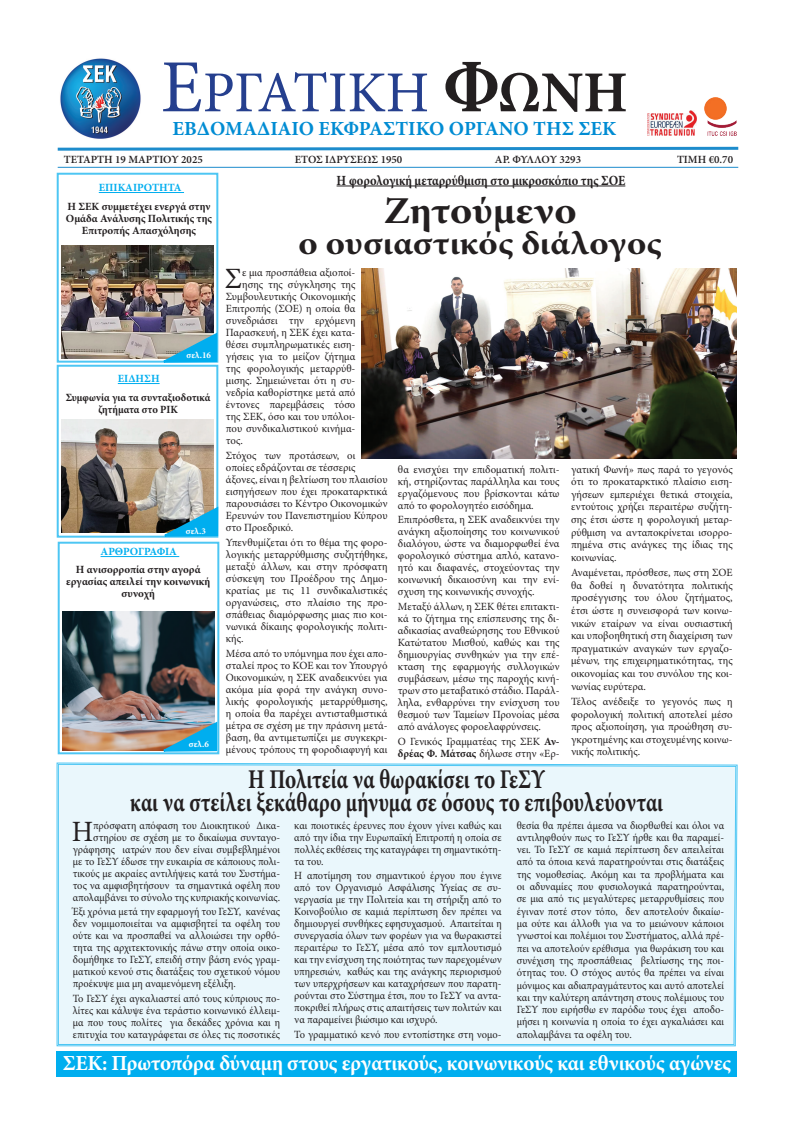
<style>
.page{position:relative;width:794px;height:1134px;background:#fff}
.page>*{position:absolute;margin:0;border:0;box-sizing:border-box;transform-origin:0 0}
.t1{font:58px "Minion Pro";letter-spacing:-.005em;color:#253f8e}
.t2{font:700 38px "Minion Pro";color:#231f20;scale:1.11 1}
.t3{font:700 33px "Minion Pro";letter-spacing:.005em;color:#231f20;scale:1.11 1}
.t4{font:29.5px "Minion Pro";color:#231f20}
.t5{font:29.5px "Minion Pro";color:#231f20;scale:.95 1}
.t6{font:700 27.1px "Minion Pro";color:#231f20;scale:.78 1}
.t7{font:700 21.5px "Minion Pro";letter-spacing:-.01em;color:#fff}
.t8{font:700 20px "Minion Pro";color:#008cd3}
.t9{font:700 14px "Minion Pro";color:#231f20;scale:.89 1}
.t10{font:11px/12px "Minion Pro";color:#231f20;text-align:justify}
.t11{font:11px/12px "Minion Pro";color:#231f20;text-align:justify;scale:.95 1}
.t12{font:700 11px/12px "Minion Pro";color:#231f20;text-align:center}
.t13{font:600 11px "Minion Pro";color:#231f20}
.t14{font:700 11px/12px "Minion Pro";color:#231f20;text-align:center;scale:.96 1}
.t15{font:700 11px "Minion Pro";color:#00aeef}
.t16{font:700 9px "Minion Pro";color:#fff}
.s1{font-size:75px}
.s2{font-weight:700;font-size:75px;color:#231f20}
.s3{font-weight:700;color:#231f20}
.s4{font-weight:700}
</style>
<div class="page">
<img style="left:60px;top:58px;width:81px;height:81px">
<img style="left:62px;top:245px;width:152px;height:113px">
<img style="left:62px;top:419px;width:152px;height:113px">
<svg style="left:157px;top:505px;width:62px;height:33px;background:#519db7"></svg>
<hr style="left:99px;top:192px;width:85px;height:1px;background:#00aeef">
<img style="left:63px;top:611px;width:152px;height:139px">
<hr style="left:101px;top:556px;width:78px;height:1px;background:#00aeef">
<svg style="left:156px;top:720px;width:63px;height:33px;background:#69a5b9"></svg>
<svg style="left:156px;top:331px;width:63px;height:32px;background:#66afc6"></svg>
<svg style="left:56px;top:762px;width:682px;height:293px"></svg>
<div style="left:58px;top:764px;width:678px;height:281px;background:#eaf7fc"></div>
<hr style="left:336px;top:186px;width:289px;height:1px;background:#231f20">
<img style="left:362px;top:269px;width:374px;height:190px">
<hr style="left:118px;top:383px;width:42px;height:1px;background:#00aeef">
<img style="left:704px;top:98px;width:32px;height:38px">
<img style="left:647px;top:111px;width:49px;height:24px">
<svg style="left:57px;top:146px;width:682px;height:5px"></svg>
<hr style="left:58px;top:167px;width:680px;height:1px;background:#1d8ccc">
<div style="left:57px;top:1051px;width:680px;height:26px;background:#00aeef"></div>
<p class="t1" style="left:161px;top:54px;width:468px"><span class="s1">Ε</span>ΡΓΑΤΙΚΗ <span class="s2">Φ</span><span class="s3">ΩΝΗ</span></p>
<p class="t8" style="left:173px;top:115px;width:445px">ΕΒΔΟΜΑΔΙΑΙΟ ΕΚΦΡΑΣΤΙΚΟ ΟΡΓΑΝΟ ΤΗΣ ΣΕΚ</p>
<p class="t13" style="left:64px;top:151px;width:141px">ΤΕΤΑΡΤΗ 19 ΜΑΡΤΙΟΥ 2025</p>
<p class="t13" style="left:495px;top:151px;width:88px">ΑΡ. ΦΥΛΛΟΥ 3293</p>
<p class="t13" style="left:295px;top:151px;width:109px">ΕΤΟΣ ΙΔΡΥΣΕΩΣ 1950</p>
<p class="t13" style="left:677px;top:151px;width:58px">ΤΙΜΗ €0.70</p>
<p class="t15" style="left:99px;top:180px;width:84px">ΕΠΙΚΑΙΡΟΤΗΤΑ</p>
<p class="t12" style="left:66px;top:200px;width:148px">Η ΣΕΚ συμμετέχει ενεργά στην<br>Ομάδα Ανάλυσης Πολιτικής της<br>Επιτροπής Απασχόλησης</p>
<p class="t15" style="left:118px;top:371px;width:43px">ΕΙΔΗΣΗ</p>
<p class="t16" style="left:187px;top:349px;width:26px">σελ.16</p>
<p class="t14" style="left:66px;top:391px;width:152px">Συμφωνία για τα συνταξιοδοτικά ζητήματα στο ΡΙΚ</p>
<p class="t16" style="left:186px;top:525px;width:22px">σελ.3</p>
<p class="t15" style="left:101px;top:544px;width:78px">ΑΡΘΡΟΓΡΑΦΙΑ</p>
<p class="t12" style="left:66px;top:563px;width:146px">Η ανισορροπία στην αγορά εργασίας απειλεί την κοινωνική συνοχή</p>
<p class="t16" style="left:189px;top:738px;width:22px">σελ.6</p>
<p class="t9" style="left:336px;top:170px;width:326px">Η φορολογική μεταρρύθμιση στο μικροσκόπιο της ΣΟΕ</p>
<p class="t2" style="left:384px;top:184px;width:175px">Ζητούμενο</p>
<p class="t3" style="left:299px;top:220px;width:329px">ο ουσιαστικός διάλογος</p>
<p class="t4" style="left:225px;top:259px;width:19px">Σ</p>
<p class="t10" style="left:242px;top:267px;width:115px">ε μια προσπάθεια αξιοποί-</p>
<p class="t10" style="left:242px;top:279px;width:115px">ησης της σύγκλησης της</p>
<p class="t10" style="left:226px;top:291px;width:131px">Συμβουλευτικής Οικονομικής</p>
<p class="t10" style="left:226px;top:303px;width:131px">Επιτροπής (ΣΟΕ) η οποία θα</p>
<p class="t10" style="left:226px;top:315px;width:131px">συνεδριάσει την ερχόμενη</p>
<p class="t10" style="left:226px;top:327px;width:131px">Παρασκευή, η ΣΕΚ έχει κατα-</p>
<p class="t10" style="left:226px;top:339px;width:131px">θέσει συμπληρωματικές ειση-</p>
<p class="t10" style="left:226px;top:351px;width:131px">γήσεις για το μείζον ζήτημα</p>
<p class="t10" style="left:226px;top:363px;width:131px">της φορολογικής μεταρρύθ-</p>
<p class="t10" style="left:226px;top:375px;width:131px">μισης. Σημειώνεται ότι η συ-</p>
<p class="t10" style="left:226px;top:387px;width:131px">νεδρία καθορίστηκε μετά από</p>
<p class="t10" style="left:226px;top:399px;width:131px">έντονες παρεμβάσεις τόσο</p>
<p class="t10" style="left:226px;top:411px;width:131px">της ΣΕΚ, όσο και του υπόλοι-</p>
<p class="t10" style="left:226px;top:423px;width:131px">που συνδικαλιστικού κινήμα-</p>
<p class="t10" style="left:226px;top:435px;width:19px">τος.</p>
<p class="t10" style="left:226px;top:450px;width:163px;text-align:left">Στόχος των προτάσεων, οι<br>οποίες εδράζονται σε τέσσερις άξονες, είναι η βελτίωση του πλαισίου εισηγήσεων που έχει προκαταρκτικά παρουσιάσει το Κέντρο Οικονομικών<br>Ερευνών του Πανεπιστημίου Κύπρου στο Προεδρικό.</p>
<p class="t10" style="left:226px;top:537px;width:163px">Υπενθυμίζεται ότι το θέμα της φορο&shy;λογικής μεταρρύθμισης συζητήθηκε, μεταξύ άλλων, και στην πρόσφατη σύσκεψη του Προέδρου της Δημο&shy;κρατίας με τις 11 συνδικαλιστικές οργανώσεις, στο πλαίσιο της προ&shy;σπάθειας διαμόρφωσης μιας πιο κοι&shy;νωνικά δίκαιης φορολογικής πολιτι&shy;κής.</p>
<p class="t10" style="left:226px;top:647px;width:163px">Μέσα από το υπόμνημα που έχει απο&shy;σταλεί προς το ΚΟΕ και τον Υπουργό Οικονομικών, η ΣΕΚ αναδεικνύει για ακόμα μία φορά την ανάγκη συνο&shy;λικής φορολογικής μεταρρύθμισης, η οποία θα παρέχει αντισταθμιστικά μέτρα σε σχέση με την πράσινη μετά&shy;βαση, θα αντιμετωπίζει με συγκεκρι&shy;μένους τρόπους τη φοροδιαφυγή και</p>
<p class="t10" style="left:398px;top:463px;width:163px">θα ενισχύει την επιδοματική πολιτι&shy;κή, στηρίζοντας παράλληλα και τους εργαζόμενους που βρίσκονται κάτω από το φορολογητέο εισόδημα.</p>
<p class="t10" style="left:398px;top:514px;width:163px">Επιπρόσθετα, η ΣΕΚ αναδεικνύει την ανάγκη αξιοποίησης του κοινωνικού διαλόγου, ώστε να διαμορφωθεί ένα φορολογικό σύστημα απλό, κατανο&shy;ητό και διαφανές, στοχεύοντας την κοινωνική δικαιοσύνη και την ενί&shy;σχυση της κοινωνικής συνοχής.</p>
<p class="t10" style="left:398px;top:601px;width:163px">Μεταξύ άλλων, η ΣΕΚ θέτει επιτακτι&shy;κά το ζήτημα της επίσπευσης της δι&shy;αδικασίας αναθεώρησης του Εθνικού Κατώτατου Μισθού, καθώς και της δημιουργίας συνθηκών για την επέ&shy;κταση της εφαρμογής συλλογικών συμβάσεων, μέσω της παροχής κινή&shy;τρων στο μεταβατικό στάδιο. Παράλ&shy;ληλα, ενθαρρύνει την ενίσχυση του θεσμού των Ταμείων Προνοίας μέσα από ανάλογες φοροελαφρύνσεις.</p>
<p class="t10" style="left:398px;top:735px;width:163px">Ο Γενικός Γραμματέας της ΣΕΚ <span class="s4">Αν&shy;δρέας Φ. Μάτσας</span> δήλωσε στην «Ερ-</p>
<p class="t10" style="left:571px;top:463px;width:163px;line-height:12.6px">γατική Φωνή» πως παρά το γεγονός ότι το προκαταρκτικό πλαίσιο ειση&shy;γήσεων εμπεριέχει θετικά στοιχεία, εντούτοις χρήζει περαιτέρω συζήτη&shy;σης έτσι ώστε η φορολογική μεταρ&shy;ρύθμιση να ανταποκρίνεται ισορρο&shy;πημένα στις ανάγκες της ίδιας της κοινωνίας.</p>
<p class="t10" style="left:571px;top:566px;width:163px;line-height:12.6px">Αναμένεται, πρόσθεσε, πως στη ΣΟΕ θα δοθεί η δυνατότητα πολιτικής προσέγγισης του όλου ζητήματος, έτσι ώστε η συνεισφορά των κοινω&shy;νικών εταίρων να είναι ουσιαστική και υποβοηθητική στη διαχείριση των πραγματικών αναγκών των εργαζο&shy;μένων, της επιχειρηματικότητας, της οικονομίας και του συνόλου της κοι&shy;νωνίας ευρύτερα.</p>
<p class="t10" style="left:571px;top:695px;width:163px;line-height:12.6px">Τέλος ανέδειξε το γεγονός πως η φορολογική πολιτική αποτελεί μέσο προς αξιοποίηση, για προώθηση συ&shy;γκροτημένης και στοχευμένης κοινω&shy;νικής πολιτικής.</p>
<p class="t6" style="left:248px;top:760px;width:382px">Η Πολιτεία να θωρακίσει το ΓεΣΥ</p>
<p class="t6" style="left:130px;top:783px;width:685px">και να στείλει ξεκάθαρο μήνυμα σε όσους το επιβουλεύονται</p>
<p class="t11" style="left:73px;top:819px;width:220px;text-align:right">πρόσφατη απόφαση του Διοικητικού Δικα&shy;στηρίου σε σχέση με το δικαίωμα συνταγο&shy;γράφησης ιατρών που δεν είναι συμβεβλημένοι με το ΓεΣΥ έδωσε την ευκαιρία σε κάποιους πολι&shy;τικούς με ακραίες αντιλήψεις κατά του Συστήμα&shy;τος να αμφισβητήσουν τα σημαντικά οφέλη που απολαμβάνει το σύνολο της κυπριακής κοινωνίας.</p>
<p class="t11" style="left:73px;top:906px;width:220px">Έξι χρόνια μετά την εφαρμογή του ΓεΣΥ, κανένας δεν νομιμοποιείται να αμφισβητεί τα οφέλη του ούτε και να προσπαθεί να αλλοιώσει την ορθό&shy;τητα της αρχιτεκτονικής πάνω στην οποία οικο&shy;δομήθηκε το ΓεΣΥ, επειδή στην βάση ενός γραμ&shy;ματικού κενού στις διατάξεις του σχετικού νόμου προέκυψε μια μη αναμενόμενη εξέλιξη.</p>
<p class="t11" style="left:73px;top:993px;width:220px">Το ΓεΣΥ έχει αγκαλιαστεί από τους κύπριους πο&shy;λίτες και κάλυψε ένα τεράστιο κοινωνικό έλλειμ&shy;μα που τους πολίτες για δεκάδες χρόνια και η επιτυχία του καταγράφεται σε όλες τις ποσοτικές</p>
<p class="t5" style="left:72px;top:811px;width:24px">Η</p>
<p class="t11" style="left:294px;top:819px;width:220px">και ποιοτικές έρευνες που έχουν γίνει καθώς και από την ίδια την Ευρωπαϊκή Επιτροπή η οποία σε πολλές εκθέσεις της καταγράφει τη σημαντικότη&shy;τα του.</p>
<p class="t11" style="left:294px;top:870px;width:220px">Η αποτίμηση του σημαντικού έργου που έγινε από τον Οργανισμό Ασφάλισης Υγείας σε συ&shy;νεργασία με την Πολιτεία και τη στήριξη από το Κοινοβούλιο σε καμιά περίπτωση δεν πρέπει να δημιουργεί συνθήκες εφησυχασμού. Απαιτείται η συνεργασία όλων των φορέων για να θωρακιστεί περαιτέρω το ΓεΣΥ, μέσα από τον εμπλουτισμό και την ενίσχυση της ποιότητας των παρεχομένων υπηρεσιών, καθώς και της ανάγκης περιορισμού των υπερχρήσεων και καταχρήσεων που παρατη&shy;ρούνται στο Σύστημα έτσι, που το ΓεΣΥ να αντα&shy;ποκριθεί πλήρως στις απαιτήσεις των πολιτών και να παραμείνει βιώσιμο και ισχυρό.</p>
<p class="t11" style="left:294px;top:1029px;width:220px">Το γραμματικό κενό που εντοπίστηκε στη νομο-</p>
<p class="t11" style="left:517px;top:819px;width:220px;line-height:12.3px">θεσία θα πρέπει άμεσα να διορθωθεί και όλοι να αντιληφθούν πως το ΓεΣΥ ήρθε και θα παραμεί&shy;νει. Το ΓεΣΥ σε καμιά περίπτωση δεν απειλείται από τα όποια κενά παρατηρούνται στις διατάξεις της νομοθεσίας. Ακόμη και τα προβλήματα και οι αδυναμίες που φυσιολογικά παρατηρούνται, σε μια από τις μεγαλύτερες μεταρρυθμίσεις που έγιναν ποτέ στον τόπο, δεν αποτελούν δικαίω&shy;μα ούτε και άλλοθι για να το μειώνουν κάποιοι γνωστοί και πολέμιοι του Συστήματος, αλλά πρέ&shy;πει να αποτελούν ερέθισμα για θωράκιση του και συνέχιση της προσπάθειας βελτίωσης της ποι&shy;ότητας του. Ο στόχος αυτός θα πρέπει να είναι μόνιμος και αδιαπραγμάτευτος και αυτό αποτελεί και την καλύτερη απάντηση στους πολέμιους του ΓεΣΥ που ειρήσθω εν παρόδω τους έχει αποδο&shy;μήσει η κοινωνία η οποία το έχει αγκαλιάσει και απολαμβάνει τα οφέλη του.</p>
<p class="t7" style="left:63px;top:1048px;width:670px">ΣΕΚ: Πρωτοπόρα δύναμη στους εργατικούς, κοινωνικούς και εθνικούς αγώνες</p>
</div>
